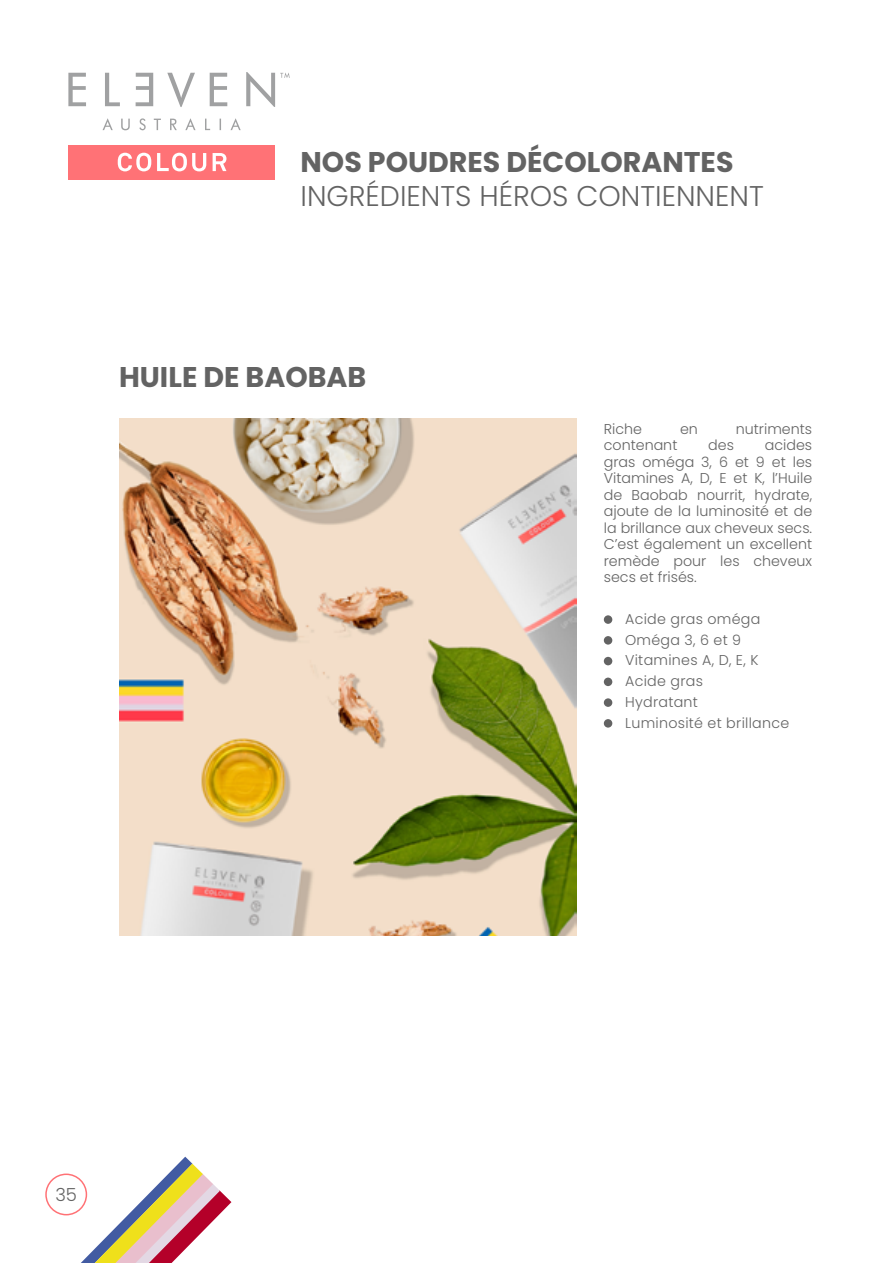
<style>
.page{position:relative;width:893px;height:1263px;background:#fff}
.page>*{position:absolute;margin:0;border:0;box-sizing:border-box;transform-origin:0 0}
.t1{font:700 28.5px "Poppins";color:#636363}
.t2{font:300 28.5px "Poppins";color:#636363}
.t3{font:300 18px "Poppins";color:#636363}
.t4{font:300 14.25px/16.5px "Poppins";color:#636363;text-align:justify}
.t5{font:300 14.25px/20.7px "Poppins";letter-spacing:.02em;color:#636363}
</style>
<div class="page">
<svg style="left:103px;top:118px;width:138px;height:12px"></svg>
<svg style="left:68px;top:73px;width:18px;height:33px"></svg>
<svg style="left:105px;top:73px;width:15px;height:33px"></svg>
<svg style="left:136px;top:73px;width:17px;height:33px"></svg>
<svg style="left:167px;top:73px;width:28px;height:34px"></svg>
<svg style="left:210px;top:73px;width:17px;height:33px"></svg>
<svg style="left:246px;top:72px;width:44px;height:35px"></svg>
<div style="left:69px;top:145px;width:206px;height:35px;background:#ff7276"></div>
<svg style="left:118px;top:153px;width:33px;height:18px"></svg>
<svg style="left:157px;top:153px;width:49px;height:18px"></svg>
<svg style="left:213px;top:153px;width:13px;height:18px"></svg>
<img style="left:119px;top:418px;width:457px;height:517px">
<div style="left:604px;top:615px;width:8px;height:9px;background:#636363;border-radius:50%"></div>
<div style="left:604px;top:636px;width:8px;height:9px;background:#636363;border-radius:50%"></div>
<div style="left:604px;top:657px;width:8px;height:8px;background:#636363;border-radius:50%"></div>
<div style="left:604px;top:678px;width:8px;height:8px;background:#636363;border-radius:50%"></div>
<div style="left:604px;top:698px;width:8px;height:9px;background:#636363;border-radius:50%"></div>
<div style="left:604px;top:719px;width:8px;height:9px;background:#636363;border-radius:50%"></div>
<div style="left:45px;top:1173px;width:42px;height:42px;border:2px solid #ff7276;border-radius:50%"></div>
<svg style="left:81px;top:1157px;width:150px;height:106px"></svg>
<h1 class="t1" style="left:300px;top:145px;width:435px">NOS POUDRES DÉCOLORANTES</h1>
<h1 class="t2" style="left:300px;top:180px;width:465px">INGRÉDIENTS HÉROS CONTIENNENT</h1>
<h1 class="t1" style="left:119px;top:361px;width:249px">HUILE DE BAOBAB</h1>
<p class="t4" style="left:604px;top:421px;width:40px">Riche</p>
<p class="t4" style="left:680px;top:421px;width:19px">en</p>
<p class="t4" style="left:736px;top:421px;width:78px">nutriments</p>
<p class="t4" style="left:604px;top:437px;width:75px">contenant</p>
<p class="t4" style="left:708px;top:437px;width:27px">des</p>
<p class="t4" style="left:604px;top:437px;width:210px;text-indent:161px">acides gras oméga 3, 6 et 9 et les Vitamines A, D, E et K, l’Huile de Baobab nourrit, hydrate, ajoute de la luminosité et de la brillance aux cheveux secs.<br>C’est également un excellent remède pour les cheveux secs et frisés.</p>
<p class="t5" style="left:625px;top:609px;width:166px">Acide gras oméga<br>Oméga 3, 6 et 9<br>Vitamines A, D, E, K<br>Acide gras<br>Hydratant<br>Luminosité et brillance</p>
<p class="t3" style="left:55px;top:1184px;width:23px">35</p>
</div>
